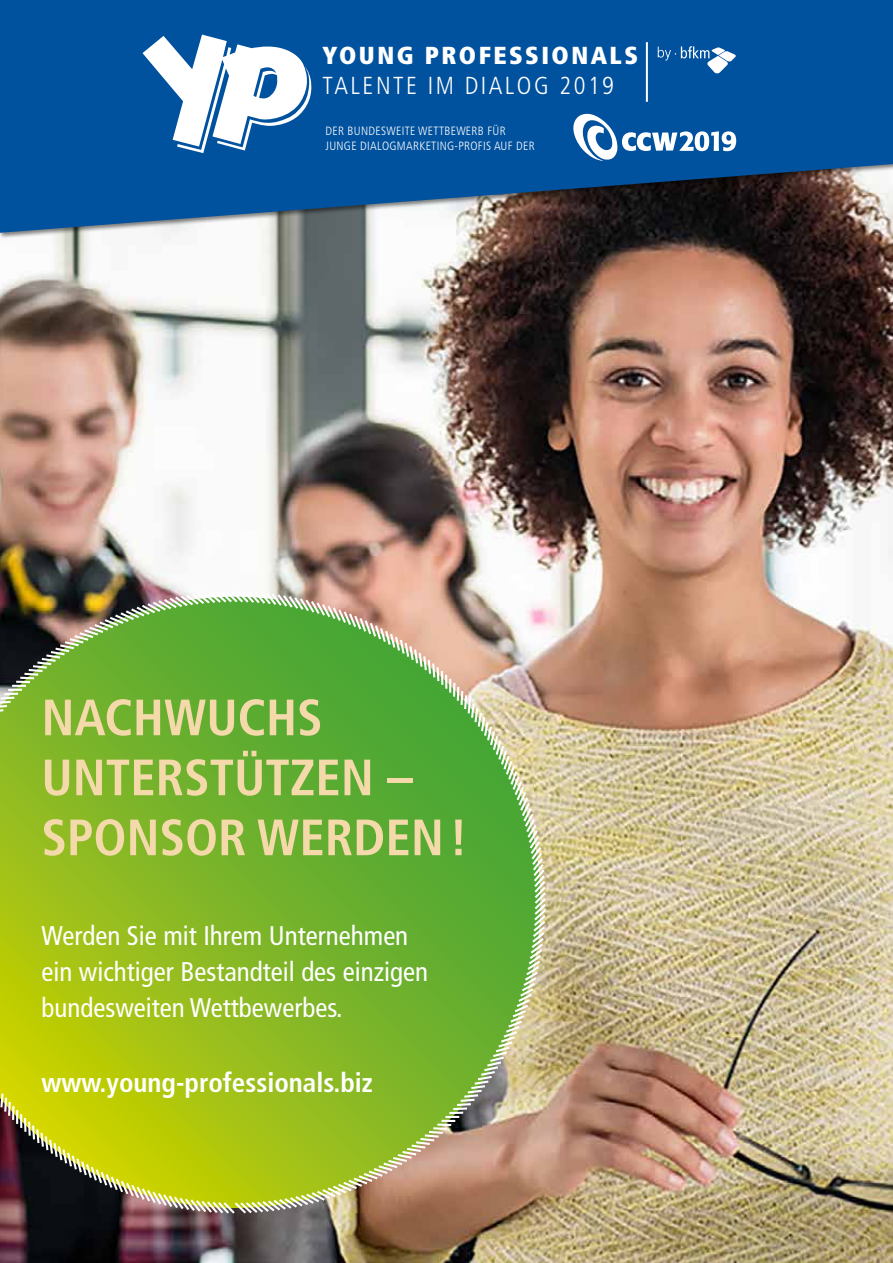
<style>
.page{position:relative;width:893px;height:1263px;background:#fff}
.page>*{position:absolute;margin:0;border:0;box-sizing:border-box;transform-origin:0 0}
.t1{font:700 condensed 51px/60px "Frutiger";color:#f4d9ab}
.t2{font:condensed 27px/36px "Frutiger";color:#fff}
.t3{font:700 condensed 27px "Frutiger";color:#fff}
.t4{font:300 condensed 24.6px "Frutiger";letter-spacing:.1em;color:#fff}
.t5{font:900 condensed 24.6px "Frutiger";letter-spacing:.1em;color:#fff}
.t6{font:300 condensed 12px/14.4px "Frutiger";letter-spacing:.025em;color:#fff}
</style>
<div class="page">
<img style="left:0;top:239px;width:893px;height:1024px">
<div style="left:0;top:0;width:893px;height:239px;background:#000;opacity:.5"></div>
<svg style="left:0;top:0;width:893px;height:233px;background:#125392"></svg>
<hr style="left:646px;top:42px;width:2px;height:60px;background:#fff">
<svg style="left:142px;top:35px;width:171px;height:118px"></svg>
<svg style="left:658px;top:46px;width:78px;height:28px"></svg>
<svg style="left:572px;top:113px;width:164px;height:48px"></svg>
<svg style="left:0;top:589px;width:548px;height:627px;background:#86ae38"></svg>
<p class="t5" style="left:323px;top:41px;width:317px">YOUNG PROFESSIONALS</p>
<p class="t4" style="left:323px;top:71px;width:293px">TALENTE IM DIALOG 2019</p>
<p class="t6" style="left:326px;top:124px;width:211px">DER BUNDESWEITE WETTBEWERB FÜR<br>JUNGE DIALOGMARKETING-PROFIS AUF DER</p>
<h1 class="t1" style="left:41px;top:688px;width:428px">NACHWUCHS<br>UNTERSTÜTZEN –<br>SPONSOR WERDEN!</h1>
<p class="t2" style="left:41px;top:918px;width:388px">Werden Sie mit Ihrem Unternehmen ein wichtiger Bestandteil des einzigen bundesweiten Wettbewerbes.</p>
<p class="t3" style="left:41px;top:1067px;width:333px">www.young-professionals.biz</p>
</div>
